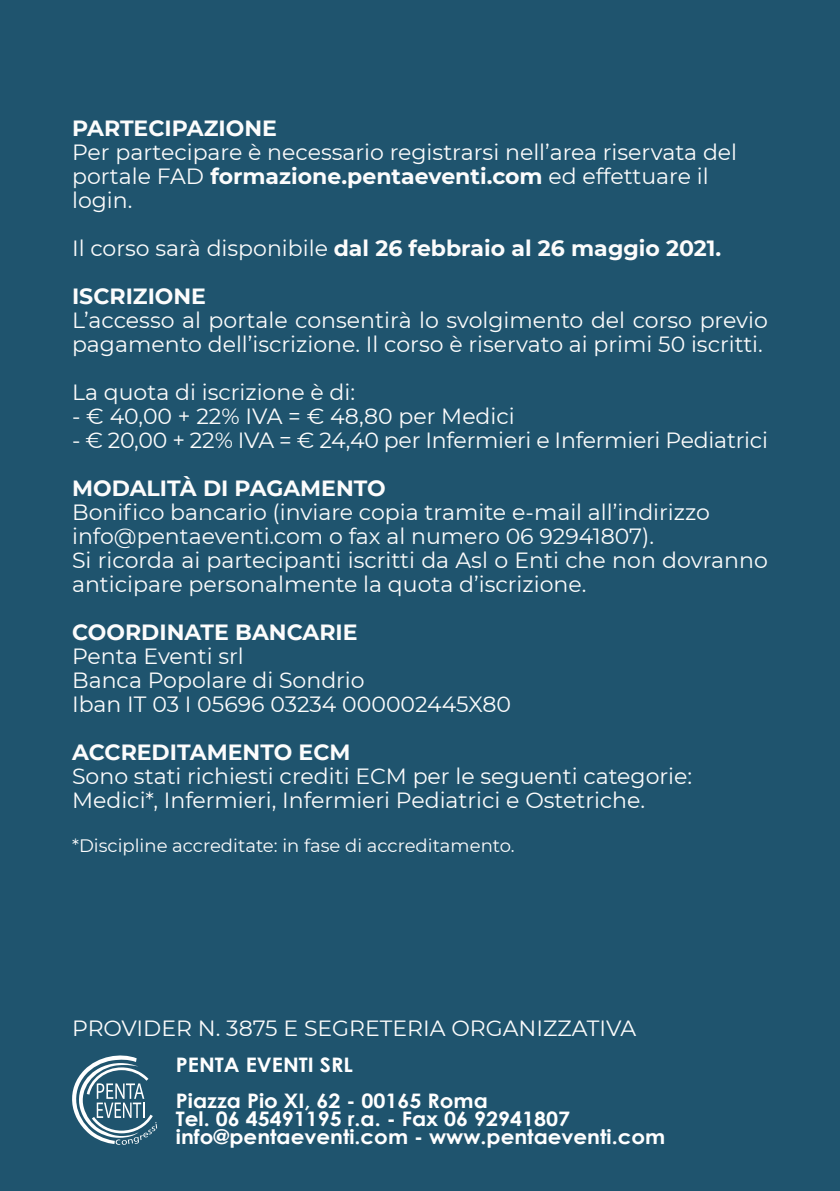
<style>
.page{position:relative;width:840px;height:1191px;background:#fff}
.page>*{position:absolute;margin:0;border:0;box-sizing:border-box;transform-origin:0 0}
.t1{font:22px/24px "Montserrat";color:#fcfcfc}
.t2{font:700 22px/48px "Montserrat";color:#fcfcfc}
.t3{font:700 20px/36px "Century Gothic";color:#fff;scale:1.07 1}
.t4{font:18px "Montserrat";color:#fcfcfc}
.s1{font-weight:700}
.s2{font-weight:400}
</style>
<div class="page">
<div style="left:0;top:0;width:839px;height:1191px;background:#1f546e"></div>
<svg style="left:72px;top:1055px;width:85px;height:90px"></svg>
<p class="t2" style="left:72px;top:103px;width:206px">PARTECIPAZIONE</p>
<p class="t1" style="left:72px;top:139px;width:666px">Per partecipare è necessario registrarsi nell’area riservata del portale FAD <span class="s1">formazione.pentaeventi.com</span> ed effettuare il login.</p>
<p class="t2" style="left:72px;top:223px;width:650px"><span class="s2">Il corso sarà disponibile</span> dal 26 febbraio al 26 maggio 2021.<br>ISCRIZIONE</p>
<p class="t1" style="left:72px;top:307px;width:697px">L’accesso al portale consentirà lo svolgimento del corso previo pagamento dell’iscrizione. Il corso è riservato ai primi 50 iscritti.</p>
<p class="t1" style="left:72px;top:379px;width:284px">La quota di iscrizione è di:</p>
<p class="t1" style="left:72px;top:403px;width:444px">- € 40,00 + 22% IVA = € 48,80 per Medici</p>
<p class="t1" style="left:72px;top:427px;width:697px">- € 20,00 + 22% IVA = € 24,40 per Infermieri e Infermieri Pediatrici</p>
<p class="t2" style="left:72px;top:463px;width:315px">MODALITÀ DI PAGAMENTO</p>
<p class="t1" style="left:72px;top:499px;width:697px">Bonifico bancario (inviare copia tramite e-mail all’indirizzo info@pentaeventi.com o fax al numero 06 92941807).<br>Si ricorda ai partecipanti iscritti da Asl o Enti che non dovranno anticipare personalmente la quota d’iscrizione.</p>
<p class="t2" style="left:72px;top:607px;width:287px">COORDINATE BANCARIE</p>
<p class="t1" style="left:72px;top:643px;width:440px">Penta Eventi srl<br>Banca Popolare di Sondrio<br>Iban IT 03 I 05696 03234 000002445X80</p>
<p class="t2" style="left:72px;top:727px;width:280px">ACCREDITAMENTO ECM</p>
<p class="t1" style="left:72px;top:763px;width:621px">Sono stati richiesti crediti ECM per le seguenti categorie:<br>Medici*, Infermieri, Infermieri Pediatrici e Ostetriche.</p>
<p class="t4" style="left:72px;top:833px;width:444px">*Discipline accreditate: in fase di accreditamento.</p>
<p class="t1" style="left:72px;top:1015px;width:565px">PROVIDER N. 3875 E SEGRETERIA ORGANIZZATIVA</p>
<p class="t3" style="left:176px;top:1046px;width:293px">PENTA EVENTI SRL<br>Piazza Pio XI, 62 - 00165 Roma</p>
<p class="t3" style="left:176px;top:1109px;width:458px;line-height:18px">Tel. 06 45491195 r.a. - Fax 06 92941807 info@pentaeventi.com - www.pentaeventi.com</p>
</div>
